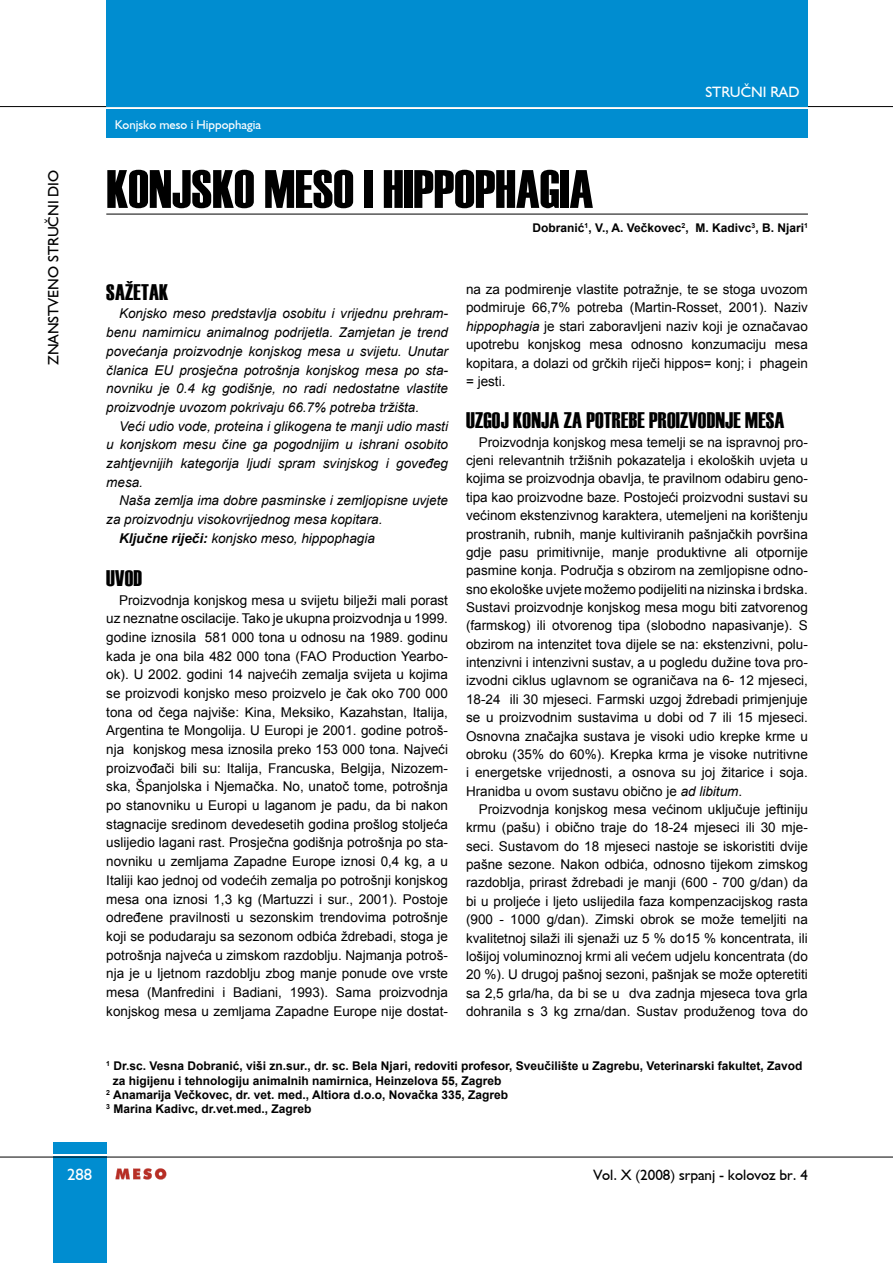
<style>
.page{position:relative;width:893px;height:1263px;background:#fff}
.page>*{position:absolute;margin:0;border:0;box-sizing:border-box;transform-origin:0 0}
.t1{font:54px "Haettenschweiler";color:#000}
.t2{font:22.5px "Haettenschweiler";letter-spacing:.01em;color:#000}
.t3{font:16.5px "Humanist 521 BT";color:#fff}
.t4{font:15px "Humanist 521 BT";color:#000}
.t5{font:15px "Humanist 521 BT";color:#fff}
.t6{font:13.5px/18.3px "Arial";color:#000;text-align:justify}
.t7{font:italic 13.5px/18.8px "Arial";color:#000;text-align:justify}
.t8{font:12.75px "Humanist 521 BT";color:#fff}
.t9{font:700 12px "Arial";color:#000}
.s1{font-weight:700}
.s2{font-style:italic}
</style>
<div class="page">
<svg style="left:115px;top:1168px;width:51px;height:11px"></svg>
<div style="left:53px;top:1157px;width:53px;height:106px;background:#008dd0"></div>
<hr style="left:0;top:1157px;width:893px;height:1px;background:#000">
<div style="left:53px;top:1143px;width:53px;height:11px;background:#008dd0"></div>
<hr style="left:0;top:106px;width:893px;height:1px;background:#000">
<div style="left:106px;top:0;width:702px;height:107px;background:#008dd0"></div>
<div style="left:106px;top:110px;width:702px;height:28px;background:#008dd0"></div>
<hr style="left:106px;top:214px;width:702px;height:1px;background:#000">
<p class="t4" style="left:44px;top:365px;width:196px;rotate:-90deg">ZNANSTVENO STRUČNI DIO</p>
<p class="t8" style="left:115px;top:116px;width:148px">Konjsko meso i Hippophagia</p>
<p class="t5" style="left:705px;top:83px;width:96px">STRUČNI RAD</p>
<h1 class="t1" style="left:106px;top:152px;width:44px">KONJSKO</h1>
<h1 class="t1" style="left:264px;top:152px;width:23px">MESO</h1>
<h1 class="t1" style="left:364px;top:152px;width:60px">I HIPPOP</h1>
<h1 class="t1" style="left:495px;top:152px;width:41px">HAGIA</h1>
<p class="t9" style="left:533px;top:220px;width:277px">Dobranić<sup>1</sup>, V., A. Večkovec<sup>2</sup>, M. Kadivc<sup>3</sup>, B. Njari<sup>1</sup></p>
<h2 class="t2" style="left:106px;top:277px;width:64px">SAŽETAK</h2>
<p class="t7" style="left:106px;top:305px;width:343px;text-indent:13px">Konjsko meso predstavlja osobitu i vrijednu prehram&shy;benu namirnicu animalnog podrijetla. Zamjetan je trend povećanja proizvodnje konjskog mesa u svijetu. Unutar članica EU prosječna potrošnja konjskog mesa po sta&shy;novniku je 0.4 kg godišnje, no radi nedostatne vlastite proizvodnje uvozom pokrivaju 66.7% potreba tržišta.</p>
<p class="t7" style="left:106px;top:417px;width:343px;text-indent:13px">Veći udio vode, proteina i glikogena te manji udio masti u konjskom mesu čine ga pogodnijim u ishrani osobito zahtjevnijih kategorija ljudi spram svinjskog i goveđeg mesa.</p>
<p class="t7" style="left:119px;top:491px;width:330px">Naša zemlja ima dobre pasminske i zemljopisne uvjete</p>
<p class="t7" style="left:106px;top:510px;width:278px">za proizvodnju visokovrijednog mesa kopitara.</p>
<p class="t7" style="left:119px;top:529px;width:257px"><span class="s1">Ključne riječi:</span> konjsko meso, hippophagia</p>
<h2 class="t2" style="left:106px;top:563px;width:37px">UVOD</h2>
<p class="t6" style="left:106px;top:591px;width:343px;line-height:18.8px;text-indent:13px">Proizvodnja konjskog mesa u svijetu bilježi mali porast uz neznatne oscilacije. Tako je ukupna proizvodnja u 1999. godine iznosila 581 000 tona u odnosu na 1989. godinu kada je ona bila 482 000 tona (FAO Production Yearbo&shy;ok). U 2002. godini 14 najvećih zemalja svijeta u kojima se proizvodi konjsko meso proizvelo je čak oko 700 000 tona od čega najviše: Kina, Meksiko, Kazahstan, Italija, Argentina te Mongolija. U Europi je 2001. godine potroš&shy;nja konjskog mesa iznosila preko 153 000 tona. Najveći proizvođači bili su: Italija, Francuska, Belgija, Nizozem&shy;ska, Španjolska i Njemačka. No, unatoč tome, potrošnja po stanovniku u Europi u laganom je padu, da bi nakon stagnacije sredinom devedesetih godina prošlog stoljeća uslijedio lagani rast. Prosječna godišnja potrošnja po sta&shy;novniku u zemljama Zapadne Europe iznosi 0,4 kg, a u Italiji kao jednoj od vodećih zemalja po potrošnji konjskog mesa ona iznosi 1,3 kg (Martuzzi i sur., 2001). Postoje određene pravilnosti u sezonskim trendovima potrošnje koji se podudaraju sa sezonom odbića ždrebadi, stoga je potrošnja najveća u zimskom razdoblju. Najmanja potroš&shy;nja je u ljetnom razdoblju zbog manje ponude ove vrste mesa (Manfredini i Badiani, 1993). Sama proizvodnja konjskog mesa u zemljama Zapadne Europe nije dostat-</p>
<p class="t6" style="left:466px;top:280px;width:343px">na za podmirenje vlastite potražnje, te se stoga uvozom podmiruje 66,7% potreba (Martin-Rosset, 2001). Naziv <span class="s2">hippophagia</span> je stari zaboravljeni naziv koji je označavao upotrebu konjskog mesa odnosno konzumaciju mesa kopitara, a dolazi od grčkih riječi hippos= konj; i phagein = jesti.</p>
<h2 class="t2" style="left:466px;top:405px;width:320px">UZGOJ KONJA ZA POTREBE PROIZVODNJE MESA</h2>
<p class="t6" style="left:466px;top:433px;width:343px;text-indent:13px">Proizvodnja konjskog mesa temelji se na ispravnoj pro&shy;cjeni relevantnih tržišnih pokazatelja i ekoloških uvjeta u kojima se proizvodnja obavlja, te pravilnom odabiru geno&shy;tipa kao proizvodne baze. Postojeći proizvodni sustavi su većinom ekstenzivnog karaktera, utemeljeni na korištenju prostranih, rubnih, manje kultiviranih pašnjačkih površina gdje pasu primitivnije, manje produktivne ali otpornije pasmine konja. Područja s obzirom na zemljopisne odno&shy;sno ekološke uvjete možemo podijeliti na nizinska i brdska.<br>Sustavi proizvodnje konjskog mesa mogu biti zatvorenog (farmskog) ili otvorenog tipa (slobodno napasivanje). S obzirom na intenzitet tova dijele se na: ekstenzivni, polu&shy;intenzivni i intenzivni sustav, a u pogledu dužine tova pro&shy;izvodni ciklus uglavnom se ograničava na 6- 12 mjeseci, 18-24 ili 30 mjeseci. Farmski uzgoj ždrebadi primjenjuje se u proizvodnim sustavima u dobi od 7 ili 15 mjeseci.<br>Osnovna značajka sustava je visoki udio krepke krme u obroku (35% do 60%). Krepka krma je visoke nutritivne i energetske vrijednosti, a osnova su joj žitarice i soja.<br>Hranidba u ovom sustavu obično je <span class="s2">ad libitum</span>.</p>
<p class="t6" style="left:466px;top:800px;width:343px;text-indent:13px">Proizvodnja konjskog mesa većinom uključuje jeftiniju krmu (pašu) i obično traje do 18-24 mjeseci ili 30 mje&shy;seci. Sustavom do 18 mjeseci nastoje se iskoristiti dvije pašne sezone. Nakon odbića, odnosno tijekom zimskog razdoblja, prirast ždrebadi je manji (600 - 700 g/dan) da bi u proljeće i ljeto uslijedila faza kompenzacijskog rasta (900 - 1000 g/dan). Zimski obrok se može temeljiti na kvalitetnoj silaži ili sjenaži uz 5 % do15 % koncentrata, ili lošijoj voluminoznoj krmi ali većem udjelu koncentrata (do 20 %). U drugoj pašnoj sezoni, pašnjak se može opteretiti sa 2,5 grla/ha, da bi se u dva zadnja mjeseca tova grla dohranila s 3 kg zrna/dan. Sustav produženog tova do</p>
<p class="t9" style="left:106px;top:1058px;width:698px"><sup>1</sup> Dr.sc. Vesna Dobranić, viši zn.sur., dr. sc. Bela Njari, redoviti profesor, Sveučilište u Zagrebu, Veterinarski fakultet, Zavod</p>
<p class="t9" style="left:113px;top:1072px;width:390px">za higijenu i tehnologiju animalnih namirnica, Heinzelova 55, Zagreb</p>
<p class="t9" style="left:106px;top:1087px;width:403px"><sup>2</sup> Anamarija Večkovec, dr. vet. med., Altiora d.o.o, Novačka 335, Zagreb</p>
<p class="t9" style="left:106px;top:1101px;width:207px"><sup>3</sup> Marina Kadivc, dr.vet.med., Zagreb</p>
<p class="t3" style="left:67px;top:1164px;width:26px">288</p>
<p class="t4" style="left:593px;top:1165px;width:216px">Vol. X (2008) srpanj - kolovoz br. 4</p>
</div>
